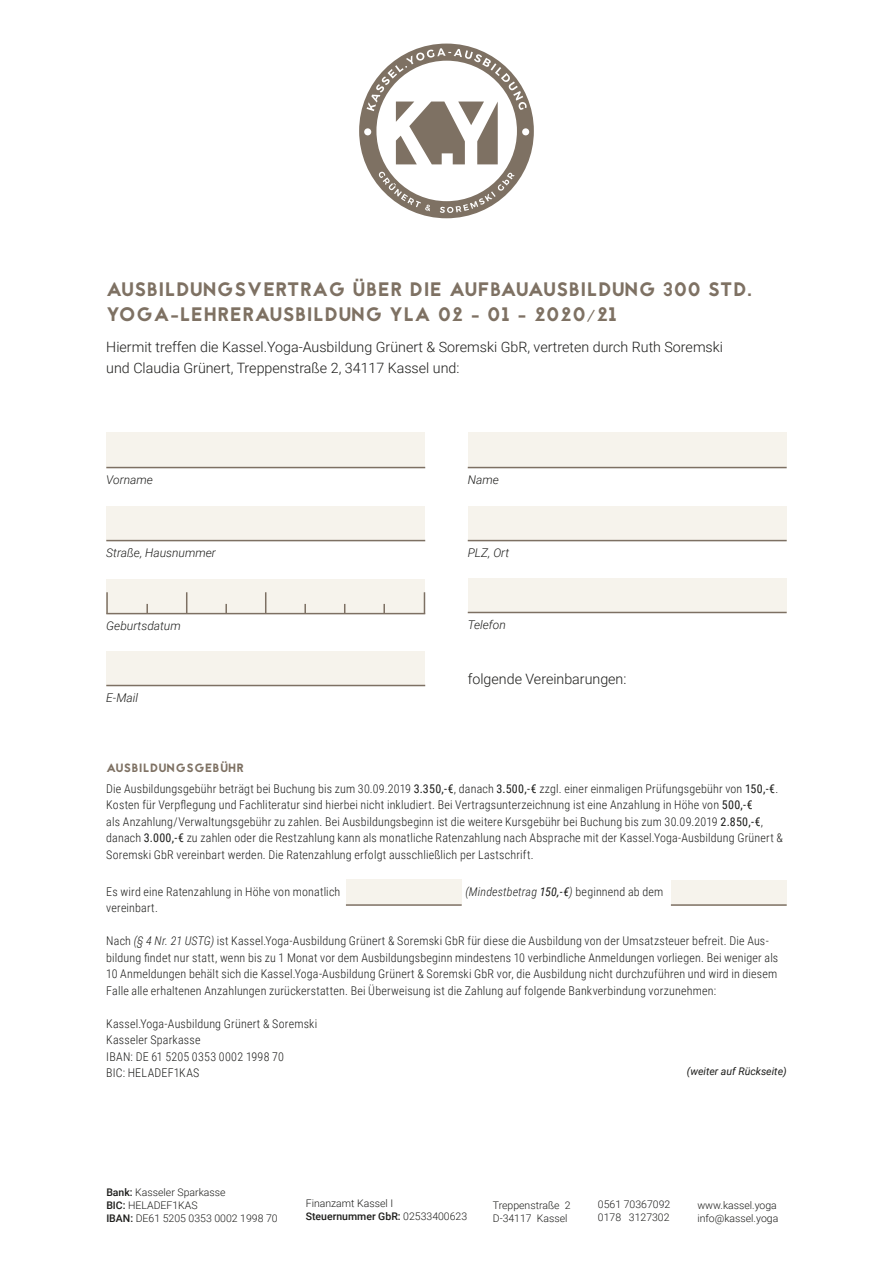
<style>
.page{position:relative;width:893px;height:1263px;background:#fff}
.page>*{position:absolute;margin:0;border:0;box-sizing:border-box;transform-origin:0 0}
.t1{font:19.5px/24px "Jaapokki";letter-spacing:.04em;color:#7e7163}
.t2{font:300 14.25px/21px "Roboto";color:#1d1d1b}
.t3{font:300 12px/16.5px "Roboto Condensed";letter-spacing:.015em;color:#1d1d1b}
.t4{font:italic 300 12px "Roboto";color:#1d1d1b}
.t5{font:italic 300 12px "Roboto Condensed";letter-spacing:.015em;color:#1d1d1b}
.t6{font:12px "Jaapokki";letter-spacing:.05em;color:#7e7163}
.t7{font:300 10.5px/12.6px "Roboto";color:#1d1d1b}
.t8{font:italic 10.5px "Roboto";color:#1d1d1b}
.s1{font-family:"Jaapokkisubtract"}
.s2{font-weight:400}
.s3{font-style:normal}
.s4{font-style:italic}
.s5{font-weight:500}
</style>
<div class="page">
<div style="left:106px;top:433px;width:319px;height:34px;background:#f6f3ec"></div>
<hr style="left:106px;top:467px;width:319px;height:1px;background:#7d7063">
<div style="left:106px;top:506px;width:319px;height:34px;background:#f6f3ec"></div>
<hr style="left:106px;top:540px;width:319px;height:1px;background:#7d7063">
<div style="left:106px;top:651px;width:319px;height:34px;background:#f6f3ec"></div>
<hr style="left:106px;top:685px;width:319px;height:1px;background:#7d7063">
<div style="left:106px;top:579px;width:319px;height:34px;background:#f6f3ec"></div>
<hr style="left:106px;top:613px;width:319px;height:1px;background:#7d7063">
<hr style="left:106px;top:592px;width:2px;height:22px;background:#7d7063">
<svg style="left:146px;top:604px;width:2px;height:9px"></svg>
<svg style="left:186px;top:592px;width:1px;height:21px"></svg>
<svg style="left:225px;top:604px;width:2px;height:9px"></svg>
<svg style="left:265px;top:592px;width:1px;height:21px"></svg>
<svg style="left:304px;top:604px;width:2px;height:9px"></svg>
<svg style="left:383px;top:604px;width:2px;height:9px"></svg>
<svg style="left:424px;top:592px;width:1px;height:21px"></svg>
<div style="left:468px;top:433px;width:319px;height:34px;background:#f6f3ec"></div>
<hr style="left:468px;top:467px;width:319px;height:1px;background:#7d7063">
<div style="left:468px;top:506px;width:319px;height:34px;background:#f6f3ec"></div>
<hr style="left:468px;top:540px;width:319px;height:1px;background:#7d7063">
<div style="left:468px;top:578px;width:319px;height:34px;background:#f6f3ec"></div>
<hr style="left:468px;top:612px;width:319px;height:1px;background:#7d7063">
<div style="left:346px;top:879px;width:116px;height:26px;background:#f6f3ec"></div>
<hr style="left:346px;top:904px;width:116px;height:2px;background:#7d7063">
<div style="left:671px;top:880px;width:116px;height:26px;background:#f6f3ec"></div>
<hr style="left:671px;top:904px;width:116px;height:2px;background:#7d7063">
<svg style="left:359px;top:44px;width:175px;height:174px"></svg>
<h1 class="t1" style="left:106px;top:278px;width:647px">AUSB<span class="s1">I</span>LDUN<span class="s1">G</span>SVERTRA<span class="s1">G</span> ÜBER D<span class="s1">I</span>E AUFBAUAUSB<span class="s1">I</span>LDUN<span class="s1">G</span> 300 STD.<br>YO<span class="s1">G</span>A-LEHRERAUSB<span class="s1">I</span>LDUN<span class="s1">G</span> YLA 02 - 01 - 2020/21</h1>
<p class="t2" style="left:106px;top:336px;width:618px">Hiermit treffen die Kassel.Yoga-Ausbildung Grünert &amp; Soremski GbR, vertreten durch Ruth Soremski und Claudia Grünert, Treppenstraße 2, 34117 Kassel und:</p>
<p class="t4" style="left:106px;top:471px;width:48px">Vorname</p>
<p class="t4" style="left:468px;top:471px;width:33px">Name</p>
<p class="t4" style="left:106px;top:544px;width:111px">Straße, Hausnummer</p>
<p class="t4" style="left:468px;top:544px;width:43px">PLZ, Ort</p>
<p class="t4" style="left:106px;top:617px;width:76px">Geburtsdatum</p>
<p class="t4" style="left:468px;top:616px;width:40px">Telefon</p>
<p class="t2" style="left:468px;top:668px;width:160px">folgende Vereinbarungen:</p>
<p class="t4" style="left:106px;top:689px;width:33px">E-Mail</p>
<p class="t6" style="left:106px;top:759px;width:139px">AUSB<span class="s1">I</span>LDUN<span class="s1">G</span>S<span class="s1">G</span>EBÜHR</p>
<p class="t3" style="left:106px;top:780px;width:678px">Die Ausbildungsgebühr beträgt bei Buchung bis zum 30.09.2019 <span class="s2">3.350,-€</span>, danach <span class="s2">3.500,-€</span> zzgl. einer einmaligen Prüfungsgebühr von <span class="s2">150,-€</span>.<br>Kosten für Verpflegung und Fachliteratur sind hierbei nicht inkludiert. Bei Vertragsunterzeichnung ist eine Anzahlung in Höhe von <span class="s2">500,-€<br></span>als Anzahlung/Verwaltungsgebühr zu zahlen. Bei Ausbildungsbeginn ist die weitere Kursgebühr bei Buchung bis zum 30.09.2019 <span class="s2">2.850,-€</span>, danach <span class="s2">3.000,-€</span> zu zahlen oder die Restzahlung kann als monatliche Ratenzahlung nach Absprache mit der Kassel.Yoga-Ausbildung Grünert &amp; Soremski GbR vereinbart werden. Die Ratenzahlung erfolgt ausschließlich per Lastschrift.</p>
<p class="t3" style="left:106px;top:883px;width:236px">Es wird eine Ratenzahlung in Höhe von monatlich</p>
<p class="t5" style="left:465px;top:883px;width:200px">(Mindestbetrag <span class="s2">150,-€</span>) <span class="s3">beginnend ab dem</span></p>
<p class="t3" style="left:106px;top:899px;width:53px">vereinbart.</p>
<p class="t3" style="left:106px;top:932px;width:673px">Nach <span class="s4">(§ 4 Nr. 21 USTG)</span> ist Kassel.Yoga-Ausbildung Grünert &amp; Soremski GbR für diese die Ausbildung von der Umsatzsteuer befreit. Die Aus&shy;bildung findet nur statt, wenn bis zu 1 Monat vor dem Ausbildungsbeginn mindestens 10 verbindliche Anmeldungen vorliegen. Bei weniger als 10 Anmeldungen behält sich die Kassel.Yoga-Ausbildung Grünert &amp; Soremski GbR vor, die Ausbildung nicht durchzuführen und wird in diesem Falle alle erhaltenen Anzahlungen zurückerstatten. Bei Überweisung ist die Zahlung auf folgende Bankverbindung vorzunehmen:</p>
<p class="t3" style="left:106px;top:1015px;width:212px">Kassel.Yoga-Ausbildung Grünert &amp; Soremski<br>Kasseler Sparkasse<br>IBAN: DE 61 5205 0353 0002 1998 70<br>BIC: HELADEF1KAS</p>
<p class="t8" style="left:687px;top:1063px;width:101px">(weiter auf Rückseite)</p>
<p class="t7" style="left:106px;top:1186px;width:173px"><span class="s5">Bank:</span> Kasseler Sparkasse<br><span class="s5">BIC:</span> HELADEF1KAS<br><span class="s5">IBAN:</span> DE61 5205 0353 0002 1998 70</p>
<p class="t7" style="left:306px;top:1197px;width:163px">Finanzamt Kassel I<br><span class="s5">Steuernummer GbR:</span> 02533400623</p>
<p class="t7" style="left:598px;top:1197px;width:74px">0561 70367092<br>0178 3127302</p>
<p class="t7" style="left:697px;top:1199px;width:82px">www.kassel.yoga info@kassel.yoga</p>
<p class="t7" style="left:493px;top:1199px;width:79px">Treppenstraße 2<br>D-34117 Kassel</p>
</div>
